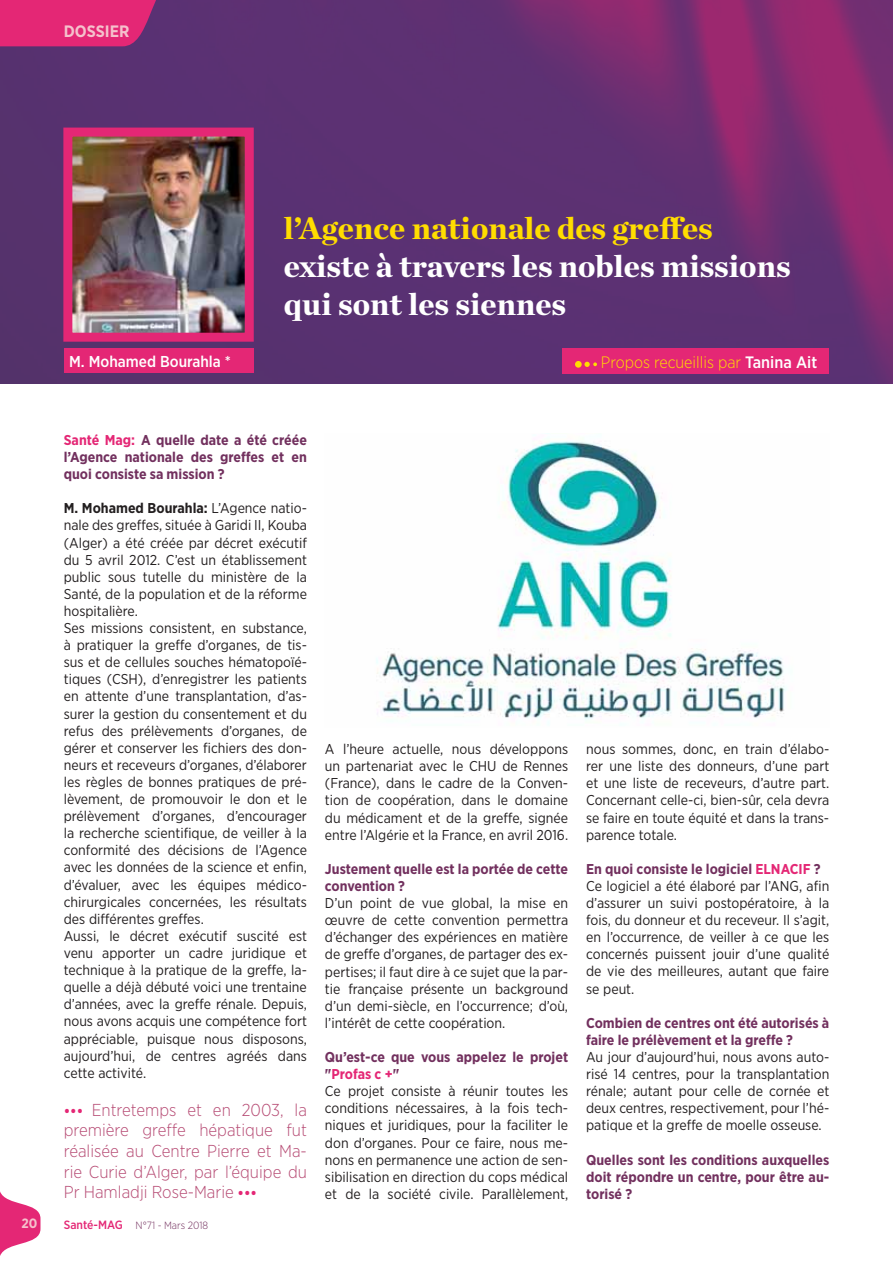
<style>
.page{position:relative;width:893px;height:1263px;background:#fff}
.page>*{position:absolute;margin:0;border:0;box-sizing:border-box;transform-origin:0 0}
.t1{font:900 31.5px/37.8px "Chronicle Deck";color:#fff}
.t2{font:900 31.5px "Chronicle Deck";color:#fd0}
.t3{font:300 17.25px/20.7px "Gotham Narrow";color:#b64a73;text-align:justify}
.t4{font:300 16.5px "Gotham Narrow";color:#fd0}
.t5{font:700 16.5px "Gotham Narrow";color:#f5c1cc}
.t6{font:500 15.75px "Gotham Narrow";color:#fff}
.t7{font:14.25px/17.1px "Gotham Narrow";color:#231f20;text-align:justify}
.t8{font:700 14.25px/17.1px "Gotham Narrow";color:#72305e;text-align:justify}
.t9{font:700 13.5px "Gotham Narrow";color:#f5c1cc}
.t10{font:500 12px "Gotham Narrow";color:#e42775}
.t11{font:300 10.5px "Gotham Narrow";color:#73305e}
.s1{font-weight:500;color:#fff}
.s2{color:#e42775}
.s3{font-weight:700}
.s4{font-weight:700;font-size:14.25px;color:#e42775}
.s5{font-weight:700;color:#72305e}
.s6{font-weight:700;color:#e42775}
</style>
<div class="page">
<img style="left:0;top:0;width:893px;height:384px">
<div style="left:65px;top:348px;width:189px;height:25px;background:#e42775"></div>
<img style="left:73px;top:138px;width:171px;height:194px">
<div style="left:63px;top:128px;width:191px;height:214px;border:9px solid #e42775"></div>
<div style="left:562px;top:348px;width:267px;height:26px;background:#e42775"></div>
<div style="left:575px;top:361px;width:7px;height:7px;background:#fd0;border-radius:50%"></div>
<svg style="left:584px;top:362px;width:13px;height:5px"></svg>
<img style="left:376px;top:441px;width:410px;height:284px">
<svg style="left:0;top:0;width:174px;height:46px;background:#cd2874"></svg>
<svg style="left:0;top:1191px;width:40px;height:65px"></svg>
<p class="t5" style="left:64px;top:24px;width:67px">DOSSIER</p>
<h1 class="t2" style="left:284px;top:216px;width:430px">l’Agence nationale des greffes</h1>
<h1 class="t1" style="left:284px;top:250px;width:508px">existe à travers les nobles missions qui sont les siennes</h1>
<p class="t6" style="left:69px;top:355px;width:163px">M. Mohamed Bourahla *</p>
<p class="t4" style="left:601px;top:354px;width:218px">Propos recueillis par <span class="s1">Tanina Ait</span></p>
<p class="t8" style="left:64px;top:433px;width:245px"><span class="s2">Santé Mag:</span> A quelle date a été créée l’Agence nationale des greffes et en quoi consiste sa mission ?</p>
<p class="t7" style="left:64px;top:501px;width:245px;text-align:left"><span class="s3">M. Mohamed Bourahla:</span> L’Agence natio&shy;nale des greffes, située à Garidi II, Kouba (Alger) a été créée par décret exécutif du 5 avril 2012. C’est un établissement public sous tutelle du ministère de la Santé, de la population et de la réforme hospitalière.<br>Ses missions consistent, en substance, à pratiquer la greffe d’organes, de tis&shy;sus et de cellules souches hématopoïé&shy;tiques (CSH), d’enregistrer les patients en attente d’une transplantation, d’as&shy;surer la gestion du consentement et du refus des prélèvements d’organes, de gérer et conserver les fichiers des don&shy;neurs et receveurs d’organes, d’élaborer les règles de bonnes pratiques de pré&shy;lèvement, de promouvoir le don et le prélèvement d’organes, d’encourager la recherche scientifique, de veiller à la conformité des décisions de l’Agence avec les données de la science et enfin, d’évaluer, avec les équipes médico&shy;chirurgicales concernées, les résultats des différentes greffes.<br>Aussi, le décret exécutif suscité est venu apporter un cadre juridique et technique à la pratique de la greffe, la&shy;quelle a déjà débuté voici une trentaine d’années, avec la greffe rénale. Depuis, nous avons acquis une compétence fort appréciable, puisque nous disposons, aujourd’hui, de centres agréés dans cette activité.</p>
<p class="t3" style="left:64px;top:1100px;width:245px"><span class="s4">•••</span> Entretemps et en 2003, la première greffe hépatique fut réalisée au Centre Pierre et Ma&shy;rie Curie d’Alger, par l’équipe du Pr Hamladji Rose-Marie <span class="s4">•••</span></p>
<p class="t9" style="left:22px;top:1218px;width:17px">20</p>
<p class="t11" style="left:136px;top:1220px;width:74px">N°71 - Mars 2018</p>
<p class="t10" style="left:64px;top:1220px;width:60px">Santé-MAG</p>
<p class="t7" style="left:325px;top:742px;width:245px">A l’heure actuelle, nous développons un partenariat avec le CHU de Rennes (France), dans le cadre de la Conven&shy;tion de coopération, dans le domaine du médicament et de la greffe, signée entre l’Algérie et la France, en avril 2016.</p>
<p class="t8" style="left:325px;top:861px;width:245px">Justement quelle est la portée de cette convention ?</p>
<p class="t7" style="left:325px;top:895px;width:245px">D’un point de vue global, la mise en œuvre de cette convention permettra d’échanger des expériences en matière de greffe d’organes, de partager des ex&shy;pertises; il faut dire à ce sujet que la par&shy;tie française présente un background d’un demi-siècle, en l’occurrence; d’où, l’intérêt de cette coopération.</p>
<p class="t7" style="left:325px;top:1049px;width:245px;text-align:left"><span class="s5">Qu’est-ce que vous appelez le projet "</span><span class="s6">Profas c +</span><span class="s5">"<br></span>Ce projet consiste à réunir toutes les conditions nécessaires, à la fois tech&shy;niques et juridiques, pour la faciliter le don d’organes. Pour ce faire, nous me&shy;nons en permanence une action de sen&shy;sibilisation en direction du cops médical et de la société civile. Parallèlement,</p>
<p class="t7" style="left:586px;top:742px;width:245px">nous sommes, donc, en train d’élabo&shy;rer une liste des donneurs, d’une part et une liste de receveurs, d’autre part.<br>Concernant celle-ci, bien-sûr, cela devra se faire en toute équité et dans la trans&shy;parence totale.</p>
<p class="t7" style="left:586px;top:861px;width:245px;text-align:left"><span class="s5">En quoi consiste le logiciel</span> <span class="s6">ELNACIF</span> <span class="s5">?<br></span>Ce logiciel a été élaboré par l’ANG, afin d’assurer un suivi postopératoire, à la fois, du donneur et du receveur. Il s’agit, en l’occurrence, de veiller à ce que les concernés puissent jouir d’une qualité de vie des meilleures, autant que faire se peut.</p>
<p class="t8" style="left:586px;top:1015px;width:245px">Combien de centres ont été autorisés à faire le prélèvement et la greffe ?</p>
<p class="t7" style="left:586px;top:1049px;width:245px">Au jour d’aujourd’hui, nous avons auto&shy;risé 14 centres, pour la transplantation rénale; autant pour celle de cornée et deux centres, respectivement, pour l’hé&shy;patique et la greffe de moelle osseuse.</p>
<p class="t8" style="left:586px;top:1152px;width:245px">Quelles sont les conditions auxquelles doit répondre un centre, pour être au&shy;torisé ?</p>
</div>
